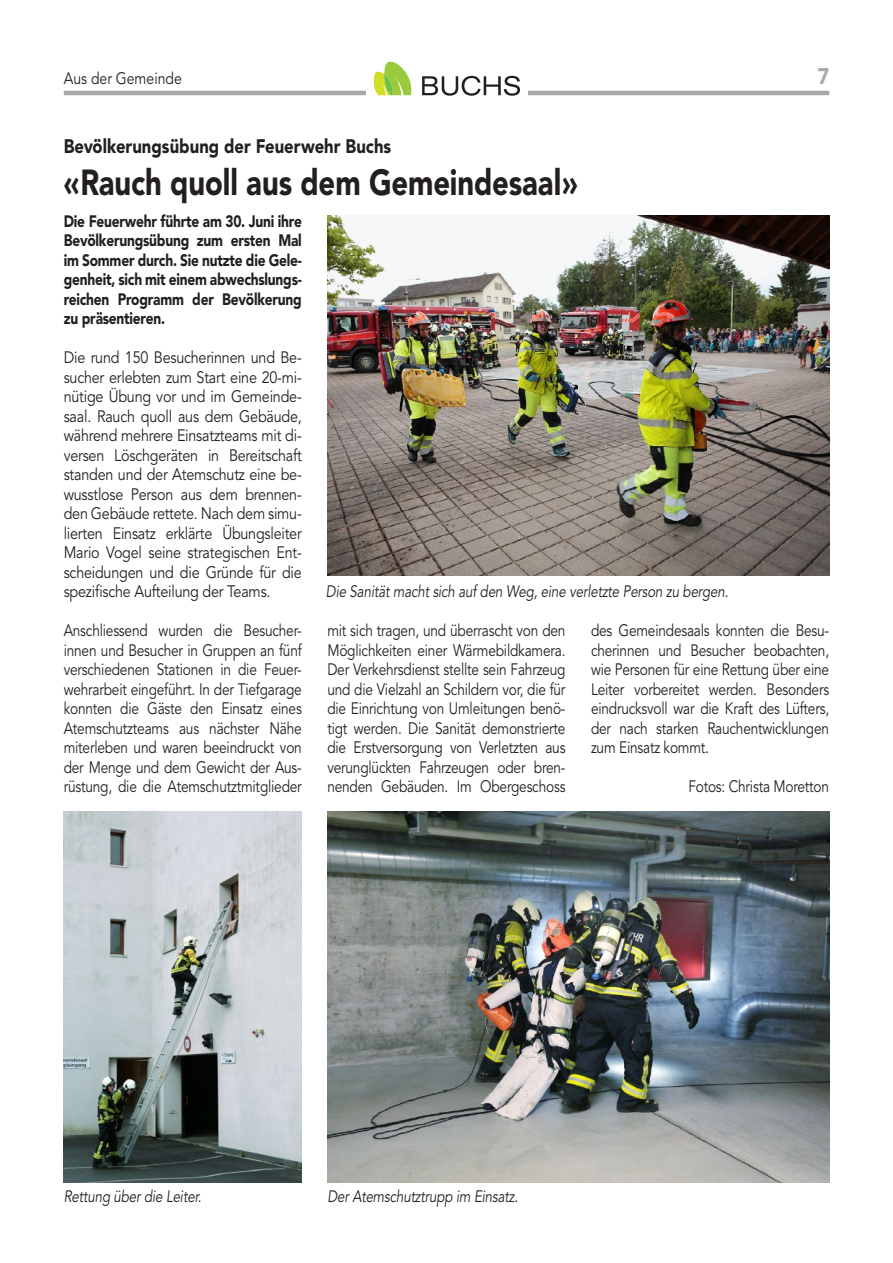
<style>
.page{position:relative;width:893px;height:1263px;background:#fff}
.page>*{position:absolute;margin:0;border:0;box-sizing:border-box;transform-origin:0 0}
.t1{font:900 36px "Avenir LT Std";letter-spacing:-.005em;color:#231f20;scale:.81 1}
.t2{font:900 22.5px "Avenir LT Std";color:#a8a9ad;scale:.85 1}
.t3{font:900 19.5px "Avenir LT Std";letter-spacing:.005em;color:#231f20;scale:.85 1}
.t4{font:16.5px/19.5px "Avenir LT Std";letter-spacing:-.015em;color:#231f20;text-align:justify;scale:.83 1}
.t5{font:16.5px/19.5px "Avenir LT Std";letter-spacing:-.015em;color:#231f20;text-align:justify;scale:.87 1}
.t6{font:900 16.5px/19.5px "Avenir LT Std";letter-spacing:-.015em;color:#231f20;text-align:justify;scale:.83 1}
.t7{font:italic 16.5px "Avenir LT Std";letter-spacing:-.01em;color:#231f20;scale:.81 1}
.t8{font:16.5px "Avenir LT Std";letter-spacing:-.015em;color:#231f20;scale:.85 1}
</style>
<div class="page">
<hr style="left:64px;top:91px;width:765px;height:4px;background:#a8a9ad">
<div style="left:366px;top:56px;width:162px;height:45px;background:#fff"></div>
<svg style="left:374px;top:62px;width:38px;height:33px"></svg>
<svg style="left:422px;top:76px;width:98px;height:20px"></svg>
<img style="left:327px;top:215px;width:502px;height:360px">
<img style="left:64px;top:812px;width:238px;height:370px">
<img style="left:327px;top:812px;width:502px;height:370px">
<p class="t8" style="left:64px;top:69px;width:141px">Aus der Gemeinde</p>
<h2 class="t2" style="left:818px;top:63px;width:15px">7</h2>
<p class="t3" style="left:64px;top:135px;width:387px">Bevölkerungsübung der Feuerwehr Buchs</p>
<h1 class="t1" style="left:64px;top:161px;width:636px">«Rauch quoll aus dem Gemeindesaal»</h1>
<p class="t6" style="left:64px;top:211px;width:288px">Die Feuerwehr führte am 30. Juni ihre Bevölkerungsübung zum ersten Mal im Sommer durch. Sie nutzte die Gele&shy;genheit, sich mit einem abwechslungs&shy;reichen Programm der Bevölkerung zu präsentieren.</p>
<p class="t5" style="left:64px;top:348px;width:275px">Die rund 150 Besucherinnen und Be&shy;sucher erlebten zum Start eine 20-mi&shy;nütige Übung vor und im Gemeinde&shy;saal. Rauch quoll aus dem Gebäude, während mehrere Einsatzteams mit di&shy;versen Löschgeräten in Bereitschaft standen und der Atemschutz eine be&shy;wusstlose Person aus dem brennen&shy;den Gebäude rettete. Nach dem simu&shy;lierten Einsatz erklärte Übungsleiter Mario Vogel seine strategischen Ent&shy;scheidungen und die Gründe für die spezifische Aufteilung der Teams.</p>
<p class="t4" style="left:64px;top:621px;width:288px">Anschliessend wurden die Besucher&shy;innen und Besucher in Gruppen an fünf verschiedenen Stationen in die Feuer&shy;wehrarbeit eingeführt. In der Tiefgarage konnten die Gäste den Einsatz eines Atemschutzteams aus nächster Nähe miterleben und waren beeindruckt von der Menge und dem Gewicht der Aus&shy;rüstung, die die Atemschutztmitglieder</p>
<p class="t4" style="left:327px;top:621px;width:288px">mit sich tragen, und überrascht von den Möglichkeiten einer Wärmebildkamera.<br>Der Verkehrsdienst stellte sein Fahrzeug und die Vielzahl an Schildern vor, die für die Einrichtung von Umleitungen benö&shy;tigt werden. Die Sanität demonstrierte die Erstversorgung von Verletzten aus verunglückten Fahrzeugen oder bren&shy;nenden Gebäuden. Im Obergeschoss</p>
<p class="t4" style="left:591px;top:621px;width:288px">des Gemeindesaals konnten die Besu&shy;cherinnen und Besucher beobachten, wie Personen für eine Rettung über eine Leiter vorbereitet werden. Besonders eindrucksvoll war die Kraft des Lüfters, der nach starken Rauchentwicklungen zum Einsatz kommt.</p>
<p class="t7" style="left:326px;top:582px;width:498px">Die Sanität macht sich auf den Weg, eine verletzte Person zu bergen.</p>
<p class="t4" style="left:688px;top:777px;width:171px">Fotos: Christa Moretton</p>
<p class="t7" style="left:64px;top:1186px;width:172px">Rettung über die Leiter.</p>
<p class="t7" style="left:327px;top:1186px;width:237px">Der Atemschutztrupp im Einsatz.</p>
</div>
